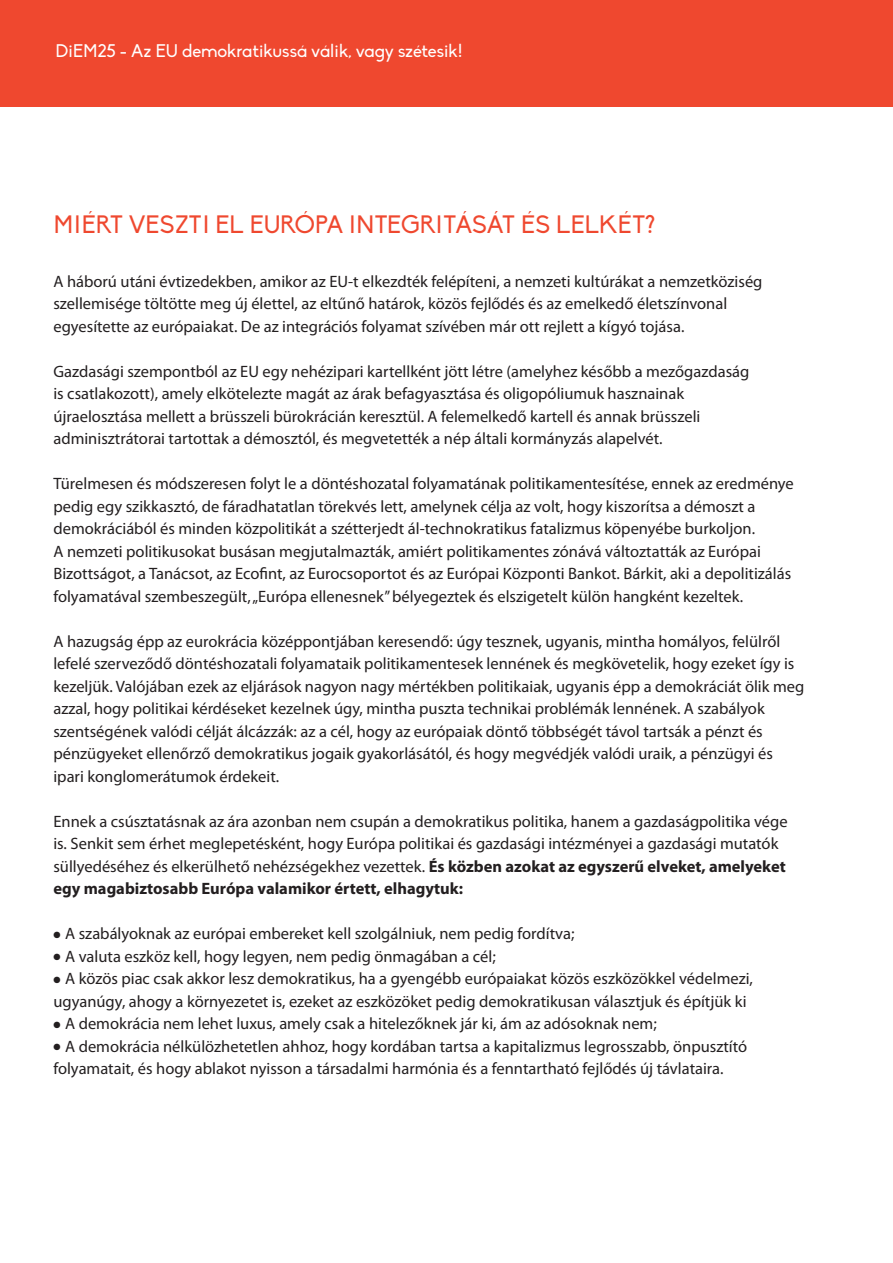
<style>
.page{position:relative;width:893px;height:1263px;background:#fff}
.page>*{position:absolute;margin:0;border:0;box-sizing:border-box;transform-origin:0 0}
.Otsikko_2{font:24.75px "Biko";color:#ef482f}
.t1{font:18px "Biko";color:#fff}
.t2{font:16.5px/22.5px "Myriad Pro";color:#231f20}
.s1{font-weight:700}
</style>
<div class="page">
<div style="left:0;top:0;width:893px;height:106px;background:#ef482f"></div>
<p class="t1" style="left:56px;top:40px;width:408px">DiEM25 - Az EU demokratikussá válik, vagy szétesik!</p>
<p class="Otsikko_2" style="left:53px;top:210px;width:603px">MIÉRT VESZTI EL EURÓPA INTEGRITÁSÁT ÉS LELKÉT?</p>
<p class="t2" style="left:53px;top:270px;width:711px">A háború utáni évtizedekben, amikor az EU-t elkezdték felépíteni, a nemzeti kultúrákat a nemzetköziség szellemisége töltötte meg új élettel, az eltűnő határok, közös fejlődés és az emelkedő életszínvonal egyesítette az európaiakat. De az integrációs folyamat szívében már ott rejlett a kígyó tojása.</p>
<p class="t2" style="left:53px;top:360px;width:697px">Gazdasági szempontból az EU egy nehézipari kartellként jött létre (amelyhez később a mezőgazdaság is csatlakozott), amely elkötelezte magát az árak befagyasztása és oligopóliumuk hasznainak újraelosztása mellett a brüsszeli bürokrácián keresztül. A felemelkedő kartell és annak brüsszeli adminisztrátorai tartottak a démosztól, és megvetették a nép általi kormányzás alapelvét.</p>
<p class="t2" style="left:53px;top:472px;width:742px">Türelmesen és módszeresen folyt le a döntéshozatal folyamatának politikamentesítése, ennek az eredménye pedig egy szikkasztó, de fáradhatatlan törekvés lett, amelynek célja az volt, hogy kiszorítsa a démoszt a demokráciából és minden közpolitikát a szétterjedt ál-technokratikus fatalizmus köpenyébe burkoljon.<br>A nemzeti politikusokat busásan megjutalmazták, amiért politikamentes zónává változtatták az Európai Bizottságot, a Tanácsot, az Ecofint, az Eurocsoportot és az Európai Központi Bankot. Bárkit, aki a depolitizálás folyamatával szembeszegült, „Európa ellenesnek” bélyegeztek és elszigetelt külön hangként kezeltek.</p>
<p class="t2" style="left:53px;top:630px;width:752px">A hazugság épp az eurokrácia középpontjában keresendő: úgy tesznek, ugyanis, mintha homályos, felülről lefelé szerveződő döntéshozatali folyamataik politikamentesek lennének és megkövetelik, hogy ezeket így is kezeljük. Valójában ezek az eljárások nagyon nagy mértékben politikaiak, ugyanis épp a demokráciát ölik meg azzal, hogy politikai kérdéseket kezelnek úgy, mintha puszta technikai problémák lennének. A szabályok szentségének valódi célját álcázzák: az a cél, hogy az európaiak döntő többségét távol tartsák a pénzt és pénzügyeket ellenőrző demokratikus jogaik gyakorlásától, és hogy megvédjék valódi uraik, a pénzügyi és ipari konglomerátumok érdekeit.</p>
<p class="t2" style="left:53px;top:810px;width:736px">Ennek a csúsztatásnak az ára azonban nem csupán a demokratikus politika, hanem a gazdaságpolitika vége is. Senkit sem érhet meglepetésként, hogy Európa politikai és gazdasági intézményei a gazdasági mutatók süllyedéséhez és elkerülhető nehézségekhez vezettek. <span class="s1">És közben azokat az egyszerű elveket, amelyeket egy magabiztosabb Európa valamikor értett, elhagytuk:</span></p>
<p class="t2" style="left:53px;top:922px;width:523px">● A szabályoknak az európai embereket kell szolgálniuk, nem pedig fordítva;</p>
<p class="t2" style="left:53px;top:945px;width:444px">● A valuta eszköz kell, hogy legyen, nem pedig önmagában a cél;</p>
<p class="t2" style="left:53px;top:967px;width:701px">● A közös piac csak akkor lesz demokratikus, ha a gyengébb európaiakat közös eszközökkel védelmezi, ugyanúgy, ahogy a környezetet is, ezeket az eszközöket pedig demokratikusan választjuk és építjük ki</p>
<p class="t2" style="left:53px;top:1012px;width:605px">● A demokrácia nem lehet luxus, amely csak a hitelezőknek jár ki, ám az adósoknak nem;</p>
<p class="t2" style="left:53px;top:1035px;width:695px">● A demokrácia nélkülözhetetlen ahhoz, hogy kordában tartsa a kapitalizmus legrosszabb, önpusztító folyamatait, és hogy ablakot nyisson a társadalmi harmónia és a fenntartható fejlődés új távlataira.</p>
</div>
